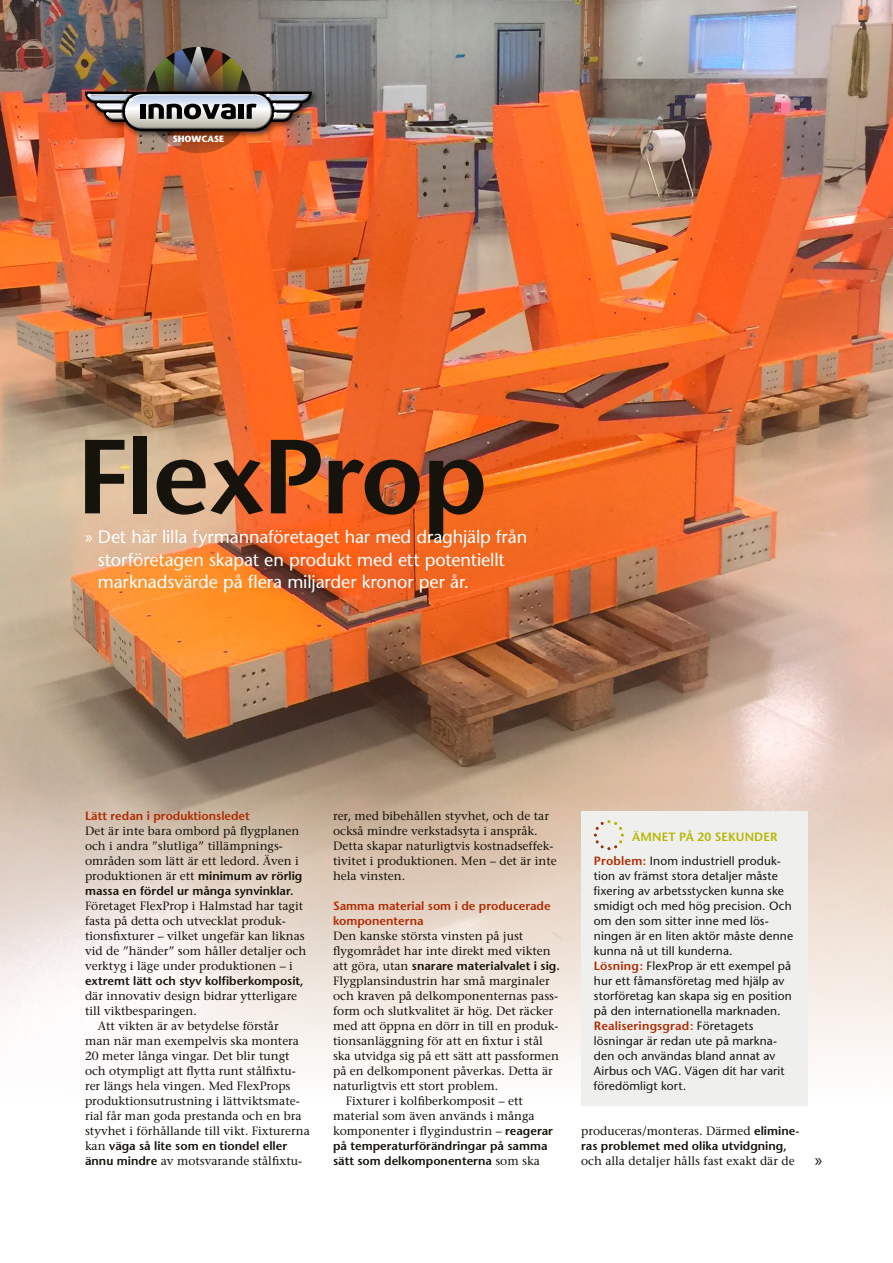
<style>
.page{position:relative;width:893px;height:1263px;background:#fff}
.page>*{position:absolute;margin:0;border:0;box-sizing:border-box;transform-origin:0 0}
.t1{font:600 105px "Stone Sans";letter-spacing:-.025em;color:#15130b}
.t2{font:18px/22.5px "Stone Sans";letter-spacing:-.005em;color:#fff}
.t3{font:18px "Myriad Pro";color:#15130b}
.t4{font:12px/15px "Stone Serif";color:#15130b}
.t5{font:12px/15px "Stone Sans";letter-spacing:.01em;color:#15130b}
.t6{font:600 12px/15px "Stone Sans";color:#15130b}
.t7{font:600 12px/15px "Stone Sans";color:#b12a00}
.t8{font:600 12px "Stone Sans";letter-spacing:.02em;color:#b6b600}
.t9{font:700 9px "Stone Sans";color:#fff}
.s1{font-family:"Myriad Pro"}
.s2{font-family:"Stone Sans";font-weight:600}
.s3{font-family:"Stone Serif";font-weight:400}
.s4{font-weight:600;color:#b12a00}
</style>
<div class="page">
<img style="left:0;top:0;width:893px;height:792px">
<svg style="left:0;top:792px;width:893px;height:273px"></svg>
<div style="left:581px;top:811px;width:227px;height:294px;background:#efefed"></div>
<svg style="left:594px;top:820px;width:30px;height:30px"></svg>
<svg style="left:145px;top:47px;width:107px;height:106px"></svg>
<img style="left:81px;top:87px;width:240px;height:53px">
<img style="left:85px;top:47px;width:227px;height:84px">
<p class="t9" style="left:173px;top:133px;width:53px">SHOWCASE</p>
<h1 class="t1" style="left:76px;top:414px;width:413px">FlexProp</h1>
<h2 class="t2" style="left:98px;top:525px;width:431px;text-indent:-13px"><span class="s1">»</span> Det här lilla fyrmannaföretaget har med draghjälp från storföretagen skapat en produkt med ett potentiellt marknadsvärde på flera miljarder kronor per år.</h2>
<p class="t7" style="left:85px;top:808px;width:166px">Lätt redan i produktionsledet</p>
<p class="t4" style="left:85px;top:823px;width:219px">Det är inte bara ombord på flygplanen och i andra ”slutliga” tillämpnings&shy;områden som lätt är ett ledord. Även i produktionen är ett <span class="s2">minimum av rörlig</span></p>
<p class="t6" style="left:85px;top:883px;width:210px">massa en fördel ur många synvinklar.</p>
<p class="t4" style="left:85px;top:898px;width:223px">Företaget FlexProp i Halmstad har tagit fasta på detta och utvecklat produk&shy;tionsfixturer – vilket ungefär kan liknas vid de ”händer” som håller detaljer och verktyg i läge under produktionen – i</p>
<p class="t6" style="left:85px;top:973px;width:220px">extremt lätt och styv kolfiberkomposit,</p>
<p class="t4" style="left:85px;top:988px;width:214px">där innovativ design bidrar ytterligare</p>
<p class="t4" style="left:85px;top:1003px;width:113px">till viktbesparingen.</p>
<p class="t4" style="left:98px;top:1018px;width:182px">Att vikten är av betydelse förstår</p>
<p class="t4" style="left:85px;top:1033px;width:215px">man när man exempelvis ska montera</p>
<p class="t4" style="left:85px;top:1048px;width:206px">20 meter långa vingar. Det blir tungt</p>
<p class="t4" style="left:85px;top:1063px;width:212px">och otympligt att flytta runt stålfixtu-</p>
<p class="t4" style="left:85px;top:1078px;width:207px">rer längs hela vingen. Med FlexProps</p>
<p class="t4" style="left:85px;top:1093px;width:216px">produktionsutrustning i lättviktsmate-</p>
<p class="t4" style="left:85px;top:1108px;width:218px">rial får man goda prestanda och en bra</p>
<p class="t4" style="left:85px;top:1123px;width:226px">styvhet i förhållande till vikt. Fixturerna</p>
<p class="t6" style="left:85px;top:1138px;width:204px"><span class="s3">kan</span> väga så lite som en tiondel eller</p>
<p class="t4" style="left:85px;top:1153px;width:219px"><span class="s2">ännu mindre</span> av motsvarande stålfixtu-</p>
<p class="t4" style="left:333px;top:808px;width:225px">rer, med bibehållen styvhet, och de tar också mindre verkstadsyta i anspråk.<br>Detta skapar naturligtvis kostnadseffek&shy;tivitet i produktionen. Men – det är inte hela vinsten.</p>
<p class="t7" style="left:333px;top:898px;width:219px">Samma material som i de producerade komponenterna</p>
<p class="t4" style="left:333px;top:928px;width:219px">Den kanske största vinsten på just flygområdet har inte direkt med vikten</p>
<p class="t6" style="left:333px;top:958px;width:228px"><span class="s3">att göra, utan</span> snarare materialvalet i sig.</p>
<p class="t4" style="left:333px;top:973px;width:218px">Flygplansindustrin har små marginaler</p>
<p class="t4" style="left:333px;top:988px;width:226px">och kraven på delkomponenternas pass-</p>
<p class="t4" style="left:333px;top:1003px;width:221px">form och slutkvalitet är hög. Det räcker</p>
<p class="t4" style="left:333px;top:1018px;width:227px">med att öppna en dörr in till en produk-</p>
<p class="t4" style="left:333px;top:1033px;width:211px">tionsanläggning för att en fixtur i stål</p>
<p class="t4" style="left:333px;top:1048px;width:228px">ska utvidga sig på ett sätt att passformen</p>
<p class="t4" style="left:333px;top:1063px;width:221px">på en delkomponent påverkas. Detta är</p>
<p class="t4" style="left:333px;top:1078px;width:167px">naturligtvis ett stort problem.</p>
<p class="t4" style="left:346px;top:1093px;width:179px">Fixturer i kolfiberkomposit – ett</p>
<p class="t4" style="left:333px;top:1108px;width:203px">material som även används i många</p>
<p class="t4" style="left:333px;top:1123px;width:221px">komponenter i flygindustrin – <span class="s2">reagerar</span></p>
<p class="t6" style="left:333px;top:1138px;width:216px">på temperaturförändringar på samma sätt som delkomponenterna <span class="s3">som ska</span></p>
<p class="t8" style="left:632px;top:830px;width:147px">ÄMNET PÅ 20 SEKUNDER</p>
<p class="t5" style="left:594px;top:853px;width:201px"><span class="s4">Problem:</span> Inom industriell produk&shy;tion av främst stora detaljer måste fixering av arbetsstycken kunna ske smidigt och med hög precision. Och om den som sitter inne med lös&shy;ningen är en liten aktör måste denne kunna nå ut till kunderna.<br><span class="s4">Lösning:</span> FlexProp är ett exempel på hur ett fåmansföretag med hjälp av storföretag kan skapa sig en position på den internationella marknaden.<br><span class="s4">Realiseringsgrad:</span> Företagets lösningar är redan ute på markna&shy;den och användas bland annat av<br>Airbus och VAG. Vägen dit har varit föredömligt kort.</p>
<p class="t4" style="left:581px;top:1123px;width:220px">produceras/monteras. Därmed <span class="s2">elimine-</span></p>
<p class="t6" style="left:581px;top:1138px;width:207px">ras problemet med olika utvidgning,</p>
<p class="t4" style="left:581px;top:1153px;width:215px">och alla detaljer hålls fast exakt där de</p>
<h2 class="t3" style="left:815px;top:1149px;width:9px">»</h2>
</div>
